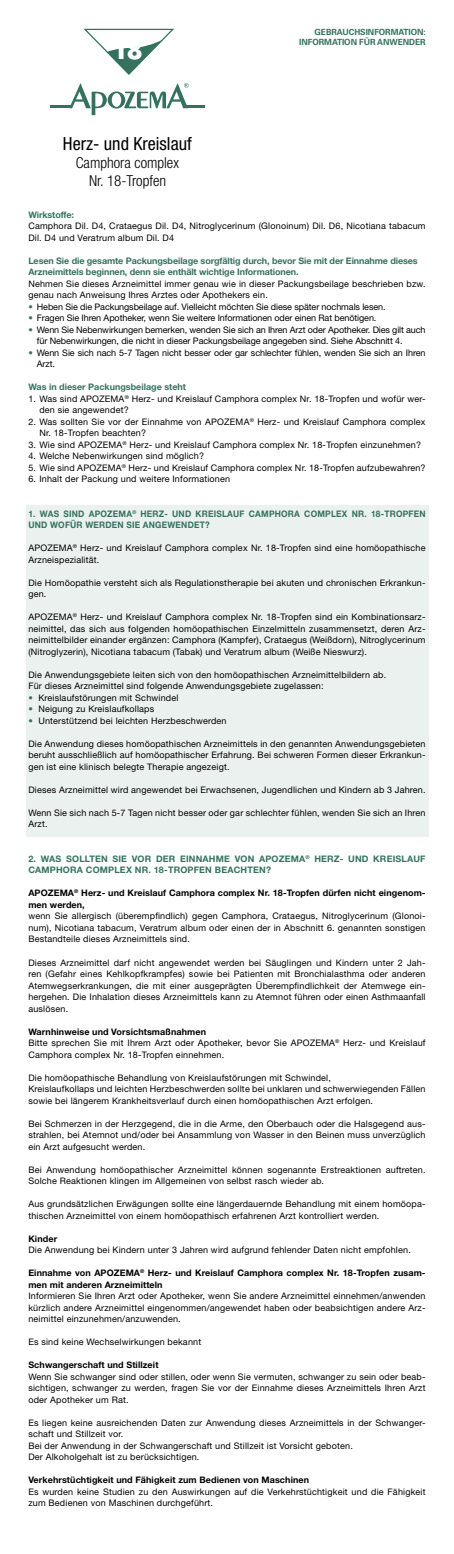
<style>
.page{position:relative;width:454px;height:1554px;background:#fff}
.page>*{position:absolute;margin:0;border:0;box-sizing:border-box;transform-origin:0 0}
.t1{font:700 24px "Futura Std";color:#fff}
.t2{font:condensed 18.1px "Helvetica Neue LT Std";color:#000}
.t3{font:300 condensed 15.1px/17.8px "Helvetica Neue LT Std";color:#000;text-align:center}
.t4{font:9px/11.5px "Helvetica Neue LT Std";letter-spacing:.02em;color:#000}
.t5{font:9px/11.5px "Helvetica Neue LT Std";letter-spacing:-.01em;color:#000}
.t6{font:700 9px/11.5px "Helvetica Neue LT Std";letter-spacing:.01em;color:#000}
.t7{font:700 9px/11.5px "Helvetica Neue LT Std";color:#34725f}
.t8{font:700 9px/11.5px "Helvetica Neue LT Std";letter-spacing:.02em;color:#34725f}
.t9{font:700 9px/11.5px "Helvetica Neue LT Std";letter-spacing:.025em;color:#34725f;scale:.93 1}
.t10{font:700 8.5px/10.2px "Univers LT Std";letter-spacing:-.005em;color:#34725f;text-align:right}
.s1{color:#34725f}
.s2{font-weight:700}
</style>
<div class="page">
<div style="left:26px;top:505px;width:402px;height:331px;background:#ebf1ef"></div>
<svg style="left:83px;top:28px;width:91px;height:47px"></svg>
<hr style="left:51px;top:105px;width:21px;height:3px;background:#34725f">
<hr style="left:183px;top:105px;width:22px;height:3px;background:#34725f">
<svg style="left:69px;top:83px;width:119px;height:32px"></svg>
<h1 class="t1" style="left:112px;top:34px;width:32px">18</h1>
<h2 class="t2" style="left:63px;top:133px;width:130px">Herz- und Kreislauf</h2>
<h3 class="t3" style="left:76px;top:153px;width:105px">Camphora complex<br>Nr. 18-Tropfen</h3>
<p class="t10" style="left:299px;top:26px;width:128px">GEBRAUCHSINFORMATION:<br>INFORMATION FÜR ANWENDER</p>
<p class="t7" style="left:28px;top:208px;width:47px">Wirkstoffe:</p>
<p class="t4" style="left:28px;top:220px;width:398px">Camphora Dil. D4, Crataegus Dil. D4, Nitroglycerinum (Glonoinum) Dil. D6, Nicotiana tabacum<br>Dil. D4 und Veratrum album Dil. D4</p>
<p class="t7" style="left:28px;top:254px;width:390px">Lesen Sie die gesamte Packungsbeilage sorgfältig durch, bevor Sie mit der Einnahme dieses<br>Arzneimittels beginnen, denn sie enthält wichtige Informationen.</p>
<p class="t4" style="left:28px;top:278px;width:398px">Nehmen Sie dieses Arzneimittel immer genau wie in dieser Packungsbeilage beschrieben bzw. genau nach Anweisung Ihres Arztes oder Apothekers ein.</p>
<p class="t5" style="left:28px;top:301px;width:358px"><span class="s1">•</span> Heben Sie die Packungsbeilage auf. Vielleicht möchten Sie diese später nochmals lesen.</p>
<p class="t5" style="left:28px;top:312px;width:349px"><span class="s1">•</span> Fragen Sie Ihren Apotheker, wenn Sie weitere Informationen oder einen Rat benötigen.</p>
<p class="t5" style="left:37px;top:324px;width:390px;text-indent:-9px"><span class="s1">•</span> Wenn Sie Nebenwirkungen bemerken, wenden Sie sich an Ihren Arzt oder Apotheker. Dies gilt auch für Nebenwirkungen, die nicht in dieser Packungsbeilage angegeben sind. Siehe Abschnitt 4.</p>
<p class="t5" style="left:37px;top:347px;width:390px;text-indent:-9px"><span class="s1">•</span> Wenn Sie sich nach 5-7 Tagen nicht besser oder gar schlechter fühlen, wenden Sie sich an Ihren<br>Arzt.</p>
<p class="t7" style="left:28px;top:381px;width:159px">Was in dieser Packungsbeilage steht</p>
<p class="t4" style="left:39px;top:393px;width:387px;text-indent:-11px">1. Was sind APOZEMA<sup>®</sup> Herz- und Kreislauf Camphora complex Nr. 18-Tropfen und wofür wer&shy;den sie angewendet?</p>
<p class="t4" style="left:39px;top:416px;width:387px;text-indent:-11px">2. Was sollten Sie vor der Einnahme von APOZEMA<sup>®</sup> Herz- und Kreislauf Camphora complex<br>Nr. 18-Tropfen beachten?</p>
<p class="t4" style="left:28px;top:439px;width:394px">3. Wie sind APOZEMA<sup>®</sup> Herz- und Kreislauf Camphora complex Nr. 18-Tropfen einzunehmen?</p>
<p class="t4" style="left:28px;top:450px;width:177px">4. Welche Nebenwirkungen sind möglich?</p>
<p class="t4" style="left:28px;top:462px;width:398px">5. Wie sind APOZEMA<sup>®</sup> Herz- und Kreislauf Camphora complex Nr. 18-Tropfen aufzubewahren?</p>
<p class="t4" style="left:28px;top:473px;width:203px">6. Inhalt der Packung und weitere Informationen</p>
<p class="t9" style="left:28px;top:507px;width:428px">1. WAS SIND APOZEMA<sup>®</sup> HERZ- UND KREISLAUF CAMPHORA COMPLEX NR. 18-TROPFEN<br>UND WOFÜR WERDEN SIE ANGEWENDET?</p>
<p class="t4" style="left:28px;top:542px;width:398px">APOZEMA<sup>®</sup> Herz- und Kreislauf Camphora complex Nr. 18-Tropfen sind eine homöopathische<br>Arzneispezialität.</p>
<p class="t4" style="left:28px;top:577px;width:398px">Die Homöopathie versteht sich als Regulationstherapie bei akuten und chronischen Erkrankun&shy;gen.</p>
<p class="t4" style="left:28px;top:611px;width:398px;text-align:justify">APOZEMA<sup>®</sup> Herz- und Kreislauf Camphora complex Nr. 18-Tropfen sind ein Kombinationsarz&shy;neimittel, das sich aus folgenden homöopathischen Einzelmitteln zusammensetzt, deren Arz&shy;neimittelbilder einander ergänzen: Camphora (Kampfer), Crataegus (Weißdorn), Nitroglycerinum (Nitroglyzerin), Nicotiana tabacum (Tabak) und Veratrum album (Weiße Nieswurz).</p>
<p class="t4" style="left:28px;top:669px;width:359px">Die Anwendungsgebiete leiten sich von den homöopathischen Arzneimittelbildern ab.<br>Für dieses Arzneimittel sind folgende Anwendungsgebiete zugelassen:</p>
<p class="t4" style="left:28px;top:692px;width:151px"><span class="s1">•</span> Kreislaufstörungen mit Schwindel</p>
<p class="t4" style="left:28px;top:703px;width:127px"><span class="s1">•</span> Neigung zu Kreislaufkollaps</p>
<p class="t4" style="left:28px;top:715px;width:200px"><span class="s1">•</span> Unterstützend bei leichten Herzbeschwerden</p>
<p class="t4" style="left:28px;top:738px;width:398px;text-align:justify">Die Anwendung dieses homöopathischen Arzneimittels in den genannten Anwendungsgebieten beruht ausschließlich auf homöopathischer Erfahrung. Bei schweren Formen dieser Erkrankun&shy;gen ist eine klinisch belegte Therapie angezeigt.</p>
<p class="t4" style="left:28px;top:784px;width:398px">Dieses Arzneimittel wird angewendet bei Erwachsenen, Jugendlichen und Kindern ab 3 Jahren.</p>
<p class="t4" style="left:28px;top:807px;width:398px">Wenn Sie sich nach 5-7 Tagen nicht besser oder gar schlechter fühlen, wenden Sie sich an Ihren<br>Arzt.</p>
<p class="t8" style="left:28px;top:852px;width:398px">2. WAS SOLLTEN SIE VOR DER EINNAHME VON APOZEMA<sup>®</sup> HERZ- UND KREISLAUF<br>CAMPHORA COMPLEX NR. 18-TROPFEN BEACHTEN?</p>
<p class="t6" style="left:28px;top:887px;width:398px">APOZEMA<sup>®</sup> Herz- und Kreislauf Camphora complex Nr. 18-Tropfen dürfen nicht eingenom&shy;men werden,</p>
<p class="t4" style="left:28px;top:910px;width:398px;text-align:justify">wenn Sie allergisch (überempfindlich) gegen Camphora, Crataegus, Nitroglycerinum (Glonoi&shy;num), Nicotiana tabacum, Veratrum album oder einen der in Abschnitt 6. genannten sonstigen Bestandteile dieses Arzneimittels sind.</p>
<p class="t4" style="left:28px;top:956px;width:398px;text-align:justify">Dieses Arzneimittel darf nicht angewendet werden bei Säuglingen und Kindern unter 2 Jah&shy;ren (Gefahr eines Kehlkopfkrampfes) sowie bei Patienten mit Bronchialasthma oder anderen Atemwegserkrankungen, die mit einer ausgeprägten Überempfindlichkeit der Atemwege ein&shy;hergehen. Die Inhalation dieses Arzneimittels kann zu Atemnot führen oder einen Asthmaanfall auslösen.</p>
<p class="t4" style="left:28px;top:1025px;width:398px"><span class="s2">Warnhinweise und Vorsichtsmaßnahmen<br></span>Bitte sprechen Sie mit Ihrem Arzt oder Apotheker, bevor Sie APOZEMA<sup>®</sup> Herz- und Kreislauf<br>Camphora complex Nr. 18-Tropfen einnehmen.</p>
<p class="t4" style="left:28px;top:1071px;width:398px">Die homöopathische Behandlung von Kreislaufstörungen mit Schwindel,<br>Kreislaufkollaps und leichten Herzbeschwerden sollte bei unklaren und schwerwiegenden Fällen sowie bei längerem Krankheitsverlauf durch einen homöopathischen Arzt erfolgen.</p>
<p class="t4" style="left:28px;top:1117px;width:398px;text-align:justify">Bei Schmerzen in der Herzgegend, die in die Arme, den Oberbauch oder die Halsgegend aus&shy;strahlen, bei Atemnot und/oder bei Ansammlung von Wasser in den Beinen muss unverzüglich ein Arzt aufgesucht werden.</p>
<p class="t4" style="left:28px;top:1163px;width:398px">Bei Anwendung homöopathischer Arzneimittel können sogenannte Erstreaktionen auftreten.<br>Solche Reaktionen klingen im Allgemeinen von selbst rasch wieder ab.</p>
<p class="t4" style="left:28px;top:1198px;width:398px">Aus grundsätzlichen Erwägungen sollte eine längerdauernde Behandlung mit einem homöopa&shy;thischen Arzneimittel von einem homöopathisch erfahrenen Arzt kontrolliert werden.</p>
<p class="t6" style="left:28px;top:1232px;width:30px">Kinder</p>
<p class="t4" style="left:28px;top:1244px;width:384px">Die Anwendung bei Kindern unter 3 Jahren wird aufgrund fehlender Daten nicht empfohlen.</p>
<p class="t6" style="left:28px;top:1266px;width:398px">Einnahme von APOZEMA<sup>®</sup> Herz- und Kreislauf Camphora complex Nr. 18-Tropfen zusam&shy;men mit anderen Arzneimitteln</p>
<p class="t4" style="left:28px;top:1290px;width:398px;text-align:justify">Informieren Sie Ihren Arzt oder Apotheker, wenn Sie andere Arzneimittel einnehmen/anwenden kürzlich andere Arzneimittel eingenommen/angewendet haben oder beabsichtigen andere Arz&shy;neimittel einzunehmen/anzuwenden.</p>
<p class="t4" style="left:28px;top:1336px;width:174px">Es sind keine Wechselwirkungen bekannt</p>
<p class="t6" style="left:28px;top:1358px;width:132px">Schwangerschaft und Stillzeit</p>
<p class="t4" style="left:28px;top:1370px;width:398px;text-align:justify">Wenn Sie schwanger sind oder stillen, oder wenn Sie vermuten, schwanger zu sein oder beab&shy;sichtigen, schwanger zu werden, fragen Sie vor der Einnahme dieses Arzneimittels Ihren Arzt oder Apotheker um Rat.</p>
<p class="t4" style="left:28px;top:1416px;width:398px">Es liegen keine ausreichenden Daten zur Anwendung dieses Arzneimittels in der Schwanger&shy;schaft und Stillzeit vor.<br>Bei der Anwendung in der Schwangerschaft und Stillzeit ist Vorsicht geboten.<br>Der Alkoholgehalt ist zu berücksichtigen.</p>
<p class="t6" style="left:28px;top:1473px;width:282px">Verkehrstüchtigkeit und Fähigkeit zum Bedienen von Maschinen</p>
<p class="t4" style="left:28px;top:1485px;width:398px">Es wurden keine Studien zu den Auswirkungen auf die Verkehrstüchtigkeit und die Fähigkeit zum Bedienen von Maschinen durchgeführt.</p>
</div>
